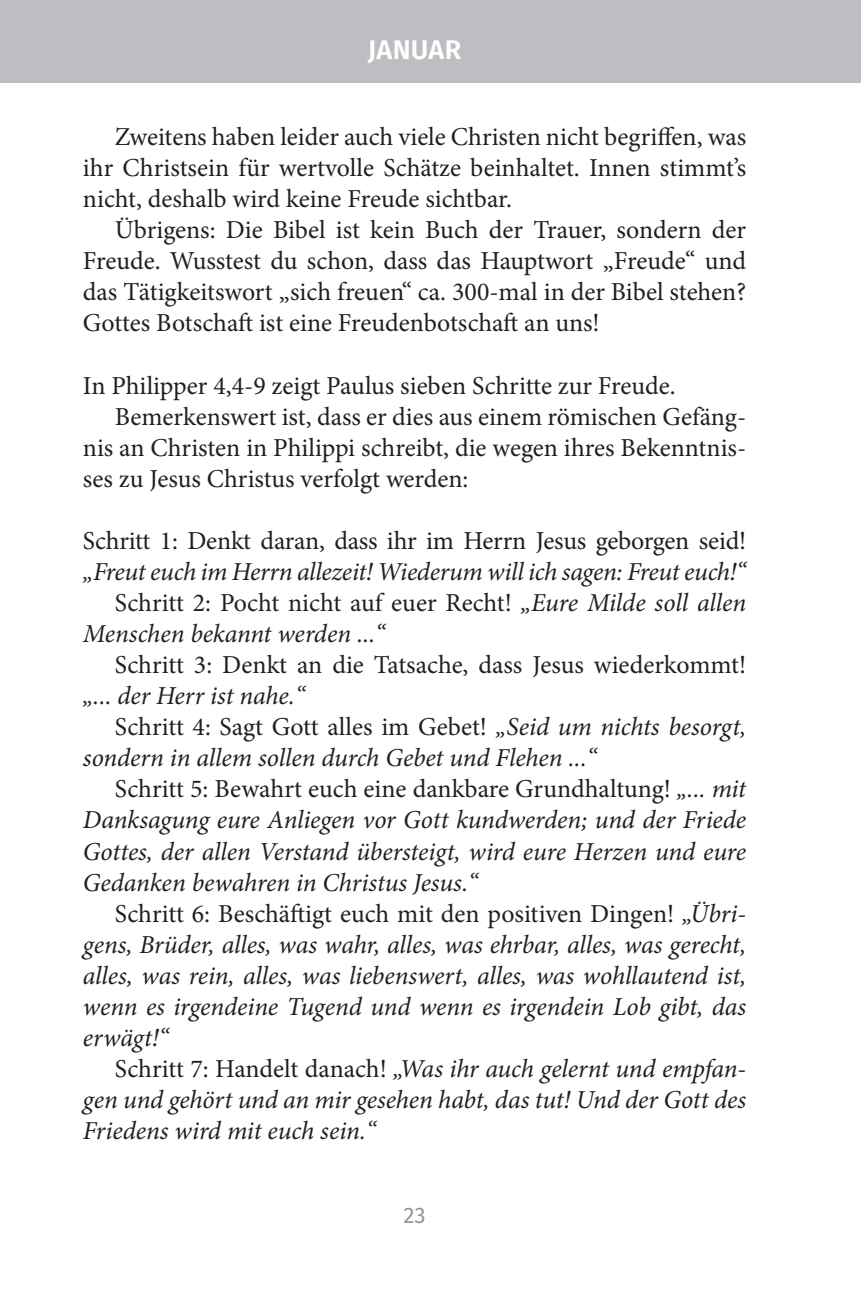
<style>
.page{position:relative;width:861px;height:1308px;background:#fff}
.page>*{position:absolute;margin:0;border:0;box-sizing:border-box;transform-origin:0 0}
.t1{font:600 27px "Fira Sans";letter-spacing:.01em;color:#fff}
.t2{font:25.88px/31.1px "Minion Pro";letter-spacing:-.005em;color:#231f20;text-align:justify}
.t3{font:italic 25.88px "Minion Pro";letter-spacing:-.01em;color:#231f20}
.t4{font:22.5px "Fira Sans";color:#939598}
.s1{font-style:italic}
.s2{font-style:normal}
</style>
<div class="page">
<div style="left:1px;top:0;width:860px;height:83px;background:#bdbec1"></div>
<p class="t1" style="left:368px;top:27px;width:95px">JANUAR</p>
<p class="t2" style="left:83px;top:121px;width:665px;text-indent:32px">Zweitens haben leider auch viele Christen nicht begriffen, was ihr Christsein für wertvolle Schätze beinhaltet. Innen stimmt’s nicht, deshalb wird keine Freude sichtbar.</p>
<p class="t2" style="left:83px;top:215px;width:665px;text-indent:32px">Übrigens: Die Bibel ist kein Buch der Trauer, sondern der Freude. Wusstest du schon, dass das Hauptwort „Freude“ und das Tätigkeitswort „sich freuen“ ca. 300-mal in der Bibel stehen?<br>Gottes Botschaft ist eine Freudenbotschaft an uns!</p>
<p class="t2" style="left:83px;top:370px;width:594px">In Philipper 4,4-9 zeigt Paulus sieben Schritte zur Freude.</p>
<p class="t2" style="left:115px;top:401px;width:633px">Bemerkenswert ist, dass er dies aus einem römischen Gefäng-</p>
<p class="t2" style="left:83px;top:432px;width:665px">nis an Christen in Philippi schreibt, die wegen ihres Bekenntnis-</p>
<p class="t2" style="left:83px;top:463px;width:387px">ses zu Jesus Christus verfolgt werden:</p>
<p class="t2" style="left:83px;top:525px;width:665px">Schritt 1: Denkt daran, dass ihr im Herrn Jesus geborgen seid!</p>
<p class="t3" style="left:83px;top:554px;width:665px">„Freut euch im Herrn allezeit! Wiederum will ich sagen: Freut euch!“</p>
<p class="t2" style="left:115px;top:587px;width:633px">Schritt 2: Pocht nicht auf euer Recht! <span class="s1">„Eure Milde soll allen</span></p>
<p class="t3" style="left:83px;top:616px;width:304px">Menschen bekannt werden ...“</p>
<p class="t2" style="left:115px;top:649px;width:633px">Schritt 3: Denkt an die Tatsache, dass Jesus wiederkommt!</p>
<p class="t3" style="left:83px;top:678px;width:224px">„... der Herr ist nahe.“</p>
<p class="t2" style="left:115px;top:711px;width:633px">Schritt 4: Sagt Gott alles im Gebet! <span class="s1">„Seid um nichts besorgt,</span></p>
<p class="t3" style="left:83px;top:740px;width:515px">sondern in allem sollen durch Gebet und Flehen ...“</p>
<p class="t2" style="left:115px;top:773px;width:633px">Schritt 5: Bewahrt euch eine dankbare Grundhaltung! <span class="s1">„... mit</span></p>
<p class="t3" style="left:83px;top:802px;width:665px">Danksagung eure Anliegen vor Gott kundwerden; und der Friede</p>
<p class="t3" style="left:83px;top:833px;width:665px">Gottes, der allen Verstand übersteigt, wird eure Herzen und eure</p>
<p class="t3" style="left:83px;top:864px;width:397px">Gedanken bewahren in Christus Jesus.“</p>
<p class="t2" style="left:115px;top:898px;width:633px">Schritt 6: Beschäftigt euch mit den positiven Dingen! <span class="s1">„Übri-</span></p>
<p class="t3" style="left:83px;top:926px;width:665px">gens, Brüder, alles, was wahr, alles, was ehrbar, alles, was gerecht,</p>
<p class="t3" style="left:83px;top:957px;width:665px">alles, was rein, alles, was liebenswert, alles, was wohllautend ist,</p>
<p class="t3" style="left:83px;top:988px;width:665px">wenn es irgendeine Tugend und wenn es irgendein Lob gibt, das</p>
<p class="t3" style="left:83px;top:1020px;width:87px">erwägt!“</p>
<p class="t3" style="left:115px;top:1051px;width:633px"><span class="s2">Schritt 7: Handelt danach!</span> „Was ihr auch gelernt und empfan-</p>
<p class="t3" style="left:83px;top:1082px;width:665px">gen und gehört und an mir gesehen habt, das tut! Und der Gott des</p>
<p class="t3" style="left:83px;top:1113px;width:295px">Friedens wird mit euch sein.“</p>
<p class="t4" style="left:403px;top:1197px;width:24px">23</p>
</div>
